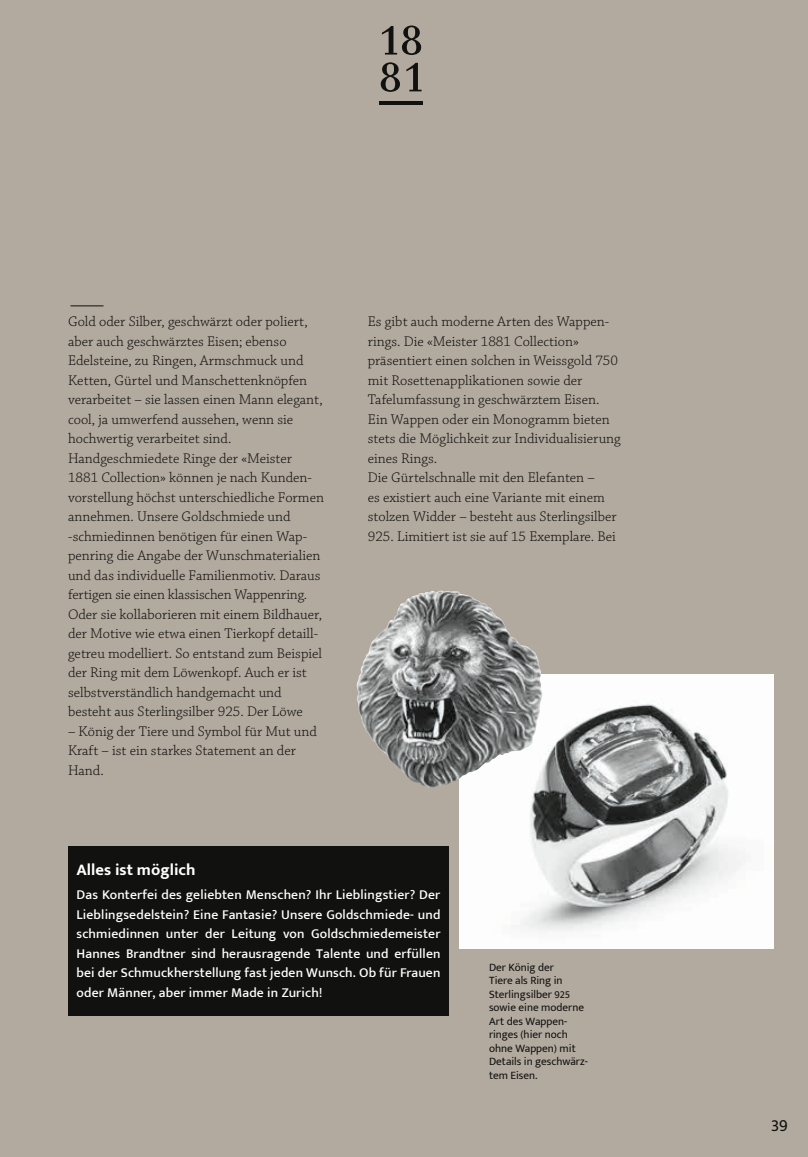
<style>
.page{position:relative;width:808px;height:1157px;background:#b2a99f}
.page>*{position:absolute;margin:0;border:0;box-sizing:border-box;transform-origin:0 0}
.t1{font:18px "Mukta Mahee";color:#11110f}
.t2{font:700 16.5px "Mukta Mahee";color:#fff}
.t3{font:300 14.7px/19.5px "Chaparral Pro";color:#11110f}
.t4{font:500 13.5px/19.5px "Mukta Mahee";letter-spacing:.01em;color:#fff;text-align:justify}
.t5{font:11.25px/13.5px "Mukta Mahee";color:#11110f}
</style>
<div class="page">
<hr style="left:71px;top:305px;width:32px;height:1px;background:#11110f">
<hr style="left:379px;top:101px;width:44px;height:3px;background:#11110f">
<svg style="left:382px;top:26px;width:39px;height:29px"></svg>
<svg style="left:381px;top:62px;width:19px;height:30px"></svg>
<svg style="left:406px;top:63px;width:15px;height:28px"></svg>
<div style="left:68px;top:846px;width:381px;height:170px;background:#11110f"></div>
<img style="left:459px;top:674px;width:315px;height:274px">
<img style="left:357px;top:590px;width:185px;height:198px">
<p class="t3" style="left:68px;top:312px;width:257px">Gold oder Silber, geschwärzt oder poliert, aber auch geschwärztes Eisen; ebenso Edelsteine, zu Ringen, Armschmuck und Ketten, Gürtel und Manschettenknöpfen verarbeitet – sie lassen einen Mann elegant, cool, ja umwerfend aussehen, wenn sie hochwertig verarbeitet sind.<br>Handgeschmiedete Ringe der «Meister 1881 Collection» können je nach Kunden&shy;vorstellung höchst unterschiedliche Formen annehmen. Unsere Goldschmiede und -schmiedinnen benötigen für einen Wap&shy;penring die Angabe der Wunschmaterialien und das individuelle Familienmotiv. Daraus fertigen sie einen klassischen Wappenring.<br>Oder sie kollaborieren mit einem Bildhauer, der Motive wie etwa einen Tierkopf detaill&shy;getreu modelliert. So entstand zum Beispiel der Ring mit dem Löwenkopf. Auch er ist selbstverständlich handgemacht und besteht aus Sterlingsilber 925. Der Löwe</p>
<p class="t3" style="left:68px;top:722px;width:250px">– König der Tiere und Symbol für Mut und<br>Kraft – ist ein starkes Statement an der<br>Hand.</p>
<p class="t3" style="left:368px;top:312px;width:254px">Es gibt auch moderne Arten des Wappen&shy;rings. Die «Meister 1881 Collection» präsentiert einen solchen in Weissgold 750 mit Rosettenapplikationen sowie der Tafelumfassung in geschwärztem Eisen.<br>Ein Wappen oder ein Monogramm bieten stets die Möglichkeit zur Individualisierung eines Rings.<br>Die Gürtelschnalle mit den Elefanten –<br>es existiert auch eine Variante mit einem stolzen Widder – besteht aus Sterlingsilber 925. Limitiert ist sie auf 15 Exemplare. Bei</p>
<p class="t2" style="left:77px;top:860px;width:121px">Alles ist möglich</p>
<p class="t4" style="left:77px;top:885px;width:365px">Das Konterfei des geliebten Menschen? Ihr Lieblingstier? Der Lieblingsedelstein? Eine Fantasie? Unsere Goldschmiede- und schmiedinnen unter der Leitung von Goldschmiedemeister Hannes Brandtner sind herausragende Talente und erfüllen bei der Schmuckherstellung fast jeden Wunsch. Ob für Frauen oder Männer, aber immer Made in Zurich!</p>
<p class="t5" style="left:489px;top:960px;width:100px">Der König der<br>Tiere als Ring in<br>Sterlingsilber 925 sowie eine moderne<br>Art des Wappen&shy;ringes (hier noch ohne Wappen) mit<br>Details in geschwärz&shy;tem Eisen.</p>
<p class="t1" style="left:771px;top:1113px;width:18px">39</p>
</div>
